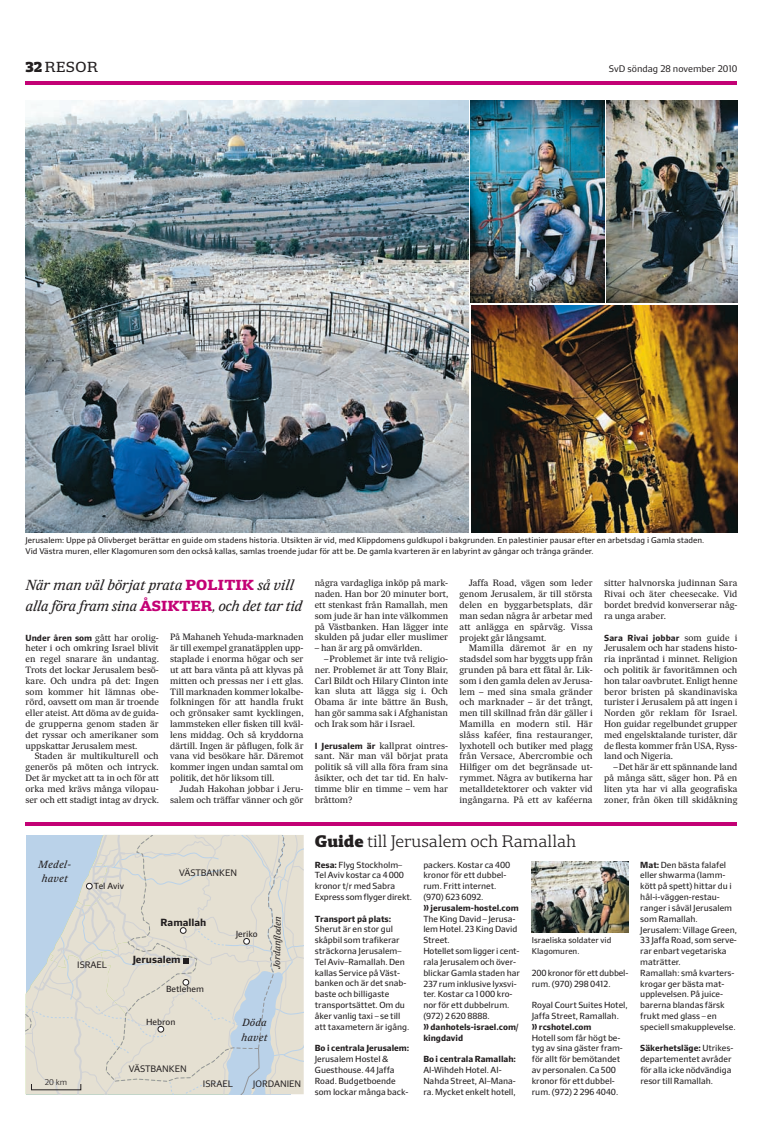
<style>
.page{position:relative;width:763px;height:1132px;background:#fff}
.page>*{position:absolute;margin:0;border:0;box-sizing:border-box;transform-origin:0 0}
.t1{font:300 16px "Sueca Slab";color:#231f20}
.t2{font:italic 14px/21.4px "Sueca Text";letter-spacing:-.015em;color:#231f20}
.t3{font:500 14px "Sueca Slab";letter-spacing:.05em;color:#231f20}
.t4{font:italic 10px/14.5px "Sueca Text";letter-spacing:.04em;color:#231f20}
.t5{font:700 10px "Sueca Sans";color:#231f20}
.t6{font:9.2px "Sueca Sans";color:#231f20}
.t7{font:9px "Sueca Sans";color:#231f20}
.t8{font:italic 9px "Sueca Text";color:#231f20}
.t9{font:8.8px/10.8px "Sueca Text";color:#231f20;text-align:justify}
.t10{font:500 8.5px/10.8px "Sueca Sans";color:#231f20}
.t11{font:700 8.5px/10.8px "Sueca Sans";color:#231f20}
.t12{font:500 8px/10.8px "Sueca Sans";color:#231f20}
.t13{font:300 8px "Sueca Sans";color:#231f20}
.s1{font-weight:800}
.s2{font-family:"Sueca Slab";font-weight:800;font-style:normal;color:#c30175}
.s3{font-family:"Sueca Sans";font-weight:700;font-size:8.5px}
.s4{font-family:"Sueca Text";font-weight:400;font-size:8.8px}
.s5{font-weight:700}
</style>
<div class="page">
<hr style="left:26px;top:81px;width:711px;height:3px;background:#c30175">
<hr style="left:25px;top:822px;width:712px;height:3px;background:#c30175">
<svg style="left:26px;top:835px;width:278px;height:258px;background:#dbdcd5"></svg>
<img style="left:531px;top:861px;width:98px;height:71px">
<img style="left:26px;top:100px;width:442px;height:432px">
<img style="left:471px;top:100px;width:133px;height:202px">
<img style="left:607px;top:100px;width:130px;height:202px">
<img style="left:471px;top:305px;width:266px;height:227px">
<h2 class="t3" style="left:26px;top:58px;width:74px"><span class="s1">32</span> RESOR</h2>
<p class="t6" style="left:609px;top:63px;width:130px">SvD söndag 28 november 2010</p>
<p class="t12" style="left:26px;top:534px;width:680px">Jerusalem: Uppe på Olivberget berättar en guide om stadens historia. Utsikten är vid, med Klippdomens guldkupol i bakgrunden. En palestinier pausar efter en arbetsdag i Gamla staden.<br>Vid Västra muren, eller Klagomuren som den också kallas, samlas troende judar för att be. De gamla kvarteren är en labyrint av gångar och trånga gränder.</p>
<h2 class="t2" style="left:26px;top:573px;width:278px">När man väl börjat prata <span class="s2">POLITIK</span> så vill alla föra fram sina <span class="s2">ÅSIKTER</span>, och det tar tid</h2>
<p class="t9" style="left:26px;top:631px;width:135px"><span class="s3">Under åren som</span> gått har orolig&shy;heter i och omkring Israel blivit en regel snarare än undantag.<br>Trots det lockar Jerusalem besö&shy;kare. Och undra på det: Ingen som kommer hit lämnas obe&shy;rörd, oavsett om man är troende eller ateist. Att döma av de guida&shy;de grupperna genom staden är det ryssar och amerikaner som uppskattar Jerusalem mest.</p>
<p class="t9" style="left:26px;top:750px;width:135px;text-indent:9px">Staden är multikulturell och generös på möten och intryck.<br>Det är mycket att ta in och för att orka med krävs många vilopau&shy;ser och ett stadigt intag av dryck.</p>
<p class="t9" style="left:170px;top:631px;width:135px">På Mahaneh Yehuda-marknaden är till exempel granatäpplen upp&shy;staplade i enorma högar och ser ut att bara vänta på att klyvas på mitten och pressas ner i ett glas.<br>Till marknaden kommer lokalbe&shy;folkningen för att handla frukt och grönsaker samt kycklingen, lammsteken eller fisken till kväl&shy;lens middag. Och så kryddorna därtill. Ingen är påflugen, folk är vana vid besökare här. Däremot kommer ingen undan samtal om politik, det hör liksom till.</p>
<p class="t9" style="left:170px;top:782px;width:135px;text-align:right">Judah Hakohan jobbar i Jeru&shy;salem och träffar vänner och gör</p>
<p class="t9" style="left:315px;top:577px;width:135px">några vardagliga inköp på mark&shy;naden. Han bor 20 minuter bort, ett stenkast från Ramallah, men som jude är han inte välkommen på Västbanken. Han lägger inte skulden på judar eller muslimer</p>
<p class="t9" style="left:315px;top:642px;width:109px">– han är arg på omvärlden.</p>
<p class="t9" style="left:315px;top:653px;width:135px;text-indent:9px">– Problemet är inte två religio&shy;ner. Problemet är att Tony Blair, Carl Bildt och Hilary Clinton inte kan sluta att lägga sig i. Och Obama är inte bättre än Bush, han gör samma sak i Afghanistan och Irak som här i Israel.</p>
<p class="t9" style="left:315px;top:739px;width:135px"><span class="s3">I Jerusalem är</span> kallprat ointres&shy;sant. När man väl börjat prata politik så vill alla föra fram sina åsikter, och det tar tid. En halv&shy;timme blir en timme – vem har bråttom?</p>
<p class="t9" style="left:459px;top:577px;width:135px;text-indent:9px">Jaffa Road, vägen som leder genom Jerusalem, är till största delen en byggarbetsplats, där man sedan några år arbetar med att anlägga en spårväg. Vissa projekt går långsamt.</p>
<p class="t9" style="left:459px;top:642px;width:135px;text-indent:9px">Mamilla däremot är en ny stadsdel som har byggts upp från grunden på bara ett fåtal år. Lik&shy;som i den gamla delen av Jerusa&shy;lem – med sina smala gränder och marknader – är det trångt, men till skillnad från där gäller i Mamilla en modern stil. Här slåss kaféer, fina restauranger, lyxhotell och butiker med plagg från Versace, Abercrombie och Hilfiger om det begränsade ut&shy;rymmet. Några av butikerna har metalldetektorer och vakter vid ingångarna. På ett av kaféerna</p>
<p class="t9" style="left:604px;top:577px;width:135px">sitter halvnorska judinnan Sara Rivai och äter cheesecake. Vid bordet bredvid konverserar någ&shy;ra unga araber.</p>
<p class="t11" style="left:604px;top:631px;width:135px">Sara Rivai jobbar <span class="s4">som guide i</span></p>
<p class="t9" style="left:604px;top:642px;width:135px">Jerusalem och har stadens histo&shy;ria inpräntad i minnet. Religion och politik är favoritämnen och hon talar oavbrutet. Enligt henne beror bristen på skandinaviska turister i Jerusalem på att ingen i Norden gör reklam för Israel.<br>Hon guidar regelbundet grupper med engelsktalande turister, där de flesta kommer från USA, Ryss&shy;land och Nigeria.</p>
<p class="t9" style="left:604px;top:761px;width:135px;text-indent:9px">– Det här är ett spännande land på många sätt, säger hon. På en liten yta har vi alla geografiska zoner, från öken till skidåkning</p>
<p class="t4" style="left:38px;top:856px;width:34px;text-align:center">Medel&shy;havet</p>
<p class="t10" style="left:94px;top:880px;width:32px">Tel Aviv</p>
<p class="t7" style="left:179px;top:867px;width:60px">VÄSTBANKEN</p>
<p class="t7" style="left:77px;top:958px;width:32px">ISRAEL</p>
<p class="t5" style="left:160px;top:915px;width:47px">Ramallah</p>
<p class="t5" style="left:133px;top:953px;width:49px">Jerusalem</p>
<p class="t10" style="left:166px;top:983px;width:39px">Betlehem</p>
<p class="t10" style="left:146px;top:1016px;width:31px">Hebron</p>
<p class="t10" style="left:236px;top:928px;width:23px">Jeriko</p>
<p class="t8" style="left:271px;top:968px;width:54px;rotate:-89deg">Jordanfl oden</p>
<p class="t4" style="left:241px;top:1014px;width:28px">Döda havet</p>
<p class="t13" style="left:45px;top:1076px;width:24px">20 km</p>
<p class="t7" style="left:129px;top:1062px;width:60px">VÄSTBANKEN</p>
<p class="t7" style="left:203px;top:1078px;width:32px">ISRAEL</p>
<p class="t7" style="left:253px;top:1078px;width:50px">JORDANIEN</p>
<h1 class="t1" style="left:315px;top:830px;width:263px"><span class="s1">Guide</span> till Jerusalem och Ramallah</h1>
<p class="t10" style="left:315px;top:858px;width:99px"><span class="s5">Resa:</span> Flyg Stockholm–<br>Tel Aviv kostar ca 4000 kronor t/r med Sabra<br>Express som flyger direkt.</p>
<p class="t11" style="left:315px;top:912px;width:78px">Transport på plats:</p>
<p class="t10" style="left:315px;top:923px;width:96px">Sherut är en stor gul skåpbil som trafikerar sträckorna Jerusalem–<br>Tel Aviv–Ramallah. Den kallas Service på Väst&shy;banken och är det snab&shy;baste och billigaste transportsättet. Om du åker vanlig taxi – se till att taxametern är igång.</p>
<p class="t11" style="left:315px;top:1042px;width:96px">Bo i centrala Jerusalem:</p>
<p class="t10" style="left:315px;top:1053px;width:95px">Jerusalem Hostel &amp;<br>Guesthouse. 44 Jaffa<br>Road. Budgetboende som lockar många back-</p>
<p class="t10" style="left:423px;top:858px;width:88px">packers. Kostar ca 400 kronor för ett dubbel&shy;rum. Fritt internet. (970) 623 6092.</p>
<p class="t11" style="left:430px;top:902px;width:90px">jerusalem-hostel.com</p>
<p class="t10" style="left:423px;top:912px;width:98px">The King David – Jerusa&shy;lem Hotel. 23 King David<br>Street.<br>Hotellet som ligger i cent&shy;rala Jerusalem och över&shy;blickar Gamla staden har<br>237 rum inklusive lyxsvi&shy;ter. Kostar ca 1000 kro&shy;nor för ett dubbelrum. (972) 2 620 8888.</p>
<p class="t11" style="left:423px;top:1020px;width:97px;text-indent:7px">danhotels-israel.com/ kingdavid</p>
<p class="t11" style="left:423px;top:1053px;width:94px">Bo i centrala Ramallah:</p>
<p class="t10" style="left:423px;top:1064px;width:94px">Al-Wihdeh Hotel. Al-<br>Nahda Street, Al–Mana&shy;ra. Mycket enkelt hotell,</p>
<p class="t12" style="left:531px;top:934px;width:81px">Israeliska soldater vid<br>Klagomuren.</p>
<p class="t10" style="left:531px;top:966px;width:98px">200 kronor för ett dubbel&shy;rum. (970) 298 0412.</p>
<p class="t10" style="left:531px;top:999px;width:97px">Royal Court Suites Hotel,<br>Jaffa Street, Ramallah.</p>
<p class="t11" style="left:539px;top:1020px;width:54px">rcshotel.com</p>
<p class="t10" style="left:531px;top:1031px;width:93px">Hotell som får högt be&shy;tyg av sina gäster fram&shy;för allt för bemötandet av personalen. Ca 500 kronor för ett dubbel&shy;rum. (972) 2 296 4040.</p>
<p class="t10" style="left:640px;top:858px;width:98px"><span class="s5">Mat:</span> Den bästa falafel eller shwarma (lamm&shy;kött på spett) hittar du i hål-i-väggen-restau&shy;ranger i såväl Jerusalem som Ramallah.<br>Jerusalem: Village Green,<br>33 Jaffa Road, som serve&shy;rar enbart vegetariska maträtter.<br>Ramallah: små kvarters&shy;krogar ger bästa mat&shy;upplevelsen. På juice&shy;barerna blandas färsk frukt med glass – en speciell smakupplevelse.</p>
<p class="t10" style="left:640px;top:1042px;width:95px"><span class="s5">Säkerhetsläge:</span> Utrikes&shy;departementet avråder för alla icke nödvändiga resor till Ramallah.</p>
</div>
